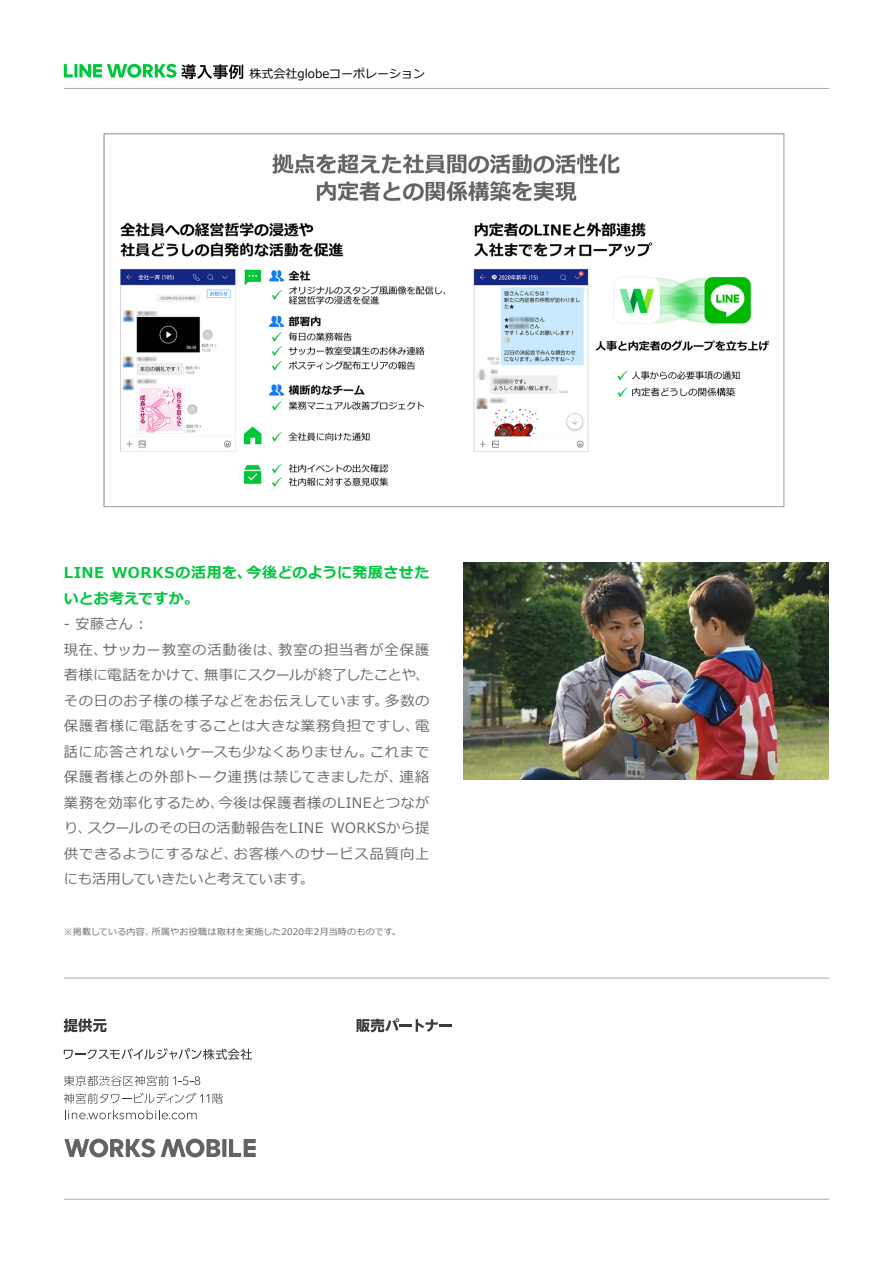
<style>
.page{position:relative;width:893px;height:1263px;background:#fff}
.page>*{position:absolute;margin:0;border:0;box-sizing:border-box;transform-origin:0 0}
.t1{font:700 15px/25.5px "Meiryo";letter-spacing:.025em;color:#00c73c}
.t2{font:700 15px "Meiryo";letter-spacing:.045em;color:#00c73c}
.t3{font:14.25px/25.5px "Meiryo";letter-spacing:.035em;color:#6a6a6a}
.t4{font:14.25px/25.5px "Meiryo";letter-spacing:-.005em;color:#6a6a6a}
.t5{font:14.25px "Meiryo";letter-spacing:.065em;color:#6a6a6a}
.t6{font:14.25px "Meiryo";letter-spacing:-.015em;color:#6a6a6a}
.t7{font:14.25px "Meiryo";letter-spacing:.055em;color:#6a6a6a}
.t8{font:12px "Meiryo";color:#000}
.t9{font:9px "Meiryo";letter-spacing:.025em;color:#6a6a6a}
.t10{font:9px "Meiryo";letter-spacing:.005em;color:#6a6a6a}
</style>
<div class="page">
<hr style="left:64px;top:88px;width:765px;height:1px;background:#aaa">
<svg style="left:64px;top:64px;width:179px;height:15px"></svg>
<svg style="left:356px;top:1018px;width:96px;height:14px"></svg>
<svg style="left:64px;top:1018px;width:43px;height:14px"></svg>
<svg style="left:64px;top:1048px;width:188px;height:12px"></svg>
<svg style="left:64px;top:1075px;width:136px;height:11px"></svg>
<svg style="left:64px;top:1092px;width:159px;height:12px"></svg>
<svg style="left:65px;top:1110px;width:132px;height:9px"></svg>
<svg style="left:229px;top:1139px;width:27px;height:18px"></svg>
<svg style="left:222px;top:1139px;width:4px;height:18px"></svg>
<svg style="left:161px;top:1138px;width:59px;height:19px"></svg>
<svg style="left:64px;top:1138px;width:91px;height:19px"></svg>
<hr style="left:64px;top:1199px;width:765px;height:1px;background:#aaa">
<hr style="left:64px;top:978px;width:765px;height:1px;background:#aaa">
<img style="left:120px;top:153px;width:650px;height:334px">
<img style="left:463px;top:563px;width:366px;height:216px">
<p class="t8" style="left:250px;top:65px;width:177px">株式会社globeコーポレーション</p>
<p class="t1" style="left:246px;top:561px;width:185px">今後どのように発展させた</p>
<p class="t2" style="left:112px;top:562px;width:142px">WORKSの活用を、</p>
<p class="t1" style="left:64px;top:561px;width:136px">LINE<br>いとお考えですか。</p>
<p class="t3" style="left:64px;top:612px;width:82px">- 安藤さん :</p>
<p class="t5" style="left:278px;top:639px;width:153px">教室の担当者が全保護</p>
<p class="t7" style="left:103px;top:639px;width:181px">サッカー教室の活動後は、</p>
<p class="t3" style="left:64px;top:637px;width:45px">現在、</p>
<p class="t6" style="left:204px;top:665px;width:227px">無事にスクールが終了したことや、</p>
<p class="t3" style="left:64px;top:663px;width:146px">者様に電話をかけて、</p>
<p class="t3" style="left:385px;top:688px;width:46px">多数の</p>
<p class="t3" style="left:64px;top:688px;width:326px">その日のお子様の様子などをお伝えしています。</p>
<p class="t3" style="left:370px;top:714px;width:61px;text-indent:-306px">保護者様に電話をすることは大きな業務負担ですし、これまで</p>
<p class="t3" style="left:415px;top:714px;width:16px">電</p>
<p class="t3" style="left:64px;top:739px;width:311px">話に応答されないケースも少なくありません。</p>
<p class="t3" style="left:219px;top:765px;width:212px;text-indent:-155px">保護者様との外部トーク連携は禁じてきましたが、<br>今後は保護者様のLINEとつなが</p>
<p class="t3" style="left:399px;top:765px;width:31px">連絡</p>
<p class="t3" style="left:64px;top:790px;width:162px">業務を効率化するため、</p>
<p class="t3" style="left:88px;top:816px;width:237px">スクールのその日の活動報告をLINE</p>
<p class="t3" style="left:64px;top:816px;width:29px">り、</p>
<p class="t3" style="left:331px;top:816px;width:100px">WORKSから提</p>
<p class="t5" style="left:234px;top:844px;width:197px">お客様へのサービス品質向上</p>
<p class="t4" style="left:64px;top:842px;width:252px">供できるようにするなど、<br>にも活用していきたいと考えています。</p>
<p class="t9" style="left:152px;top:926px;width:250px">所属やお役職は取材を実施した2020年2月当時のものです。</p>
<p class="t10" style="left:64px;top:926px;width:92px">※掲載している内容、</p>
</div>
